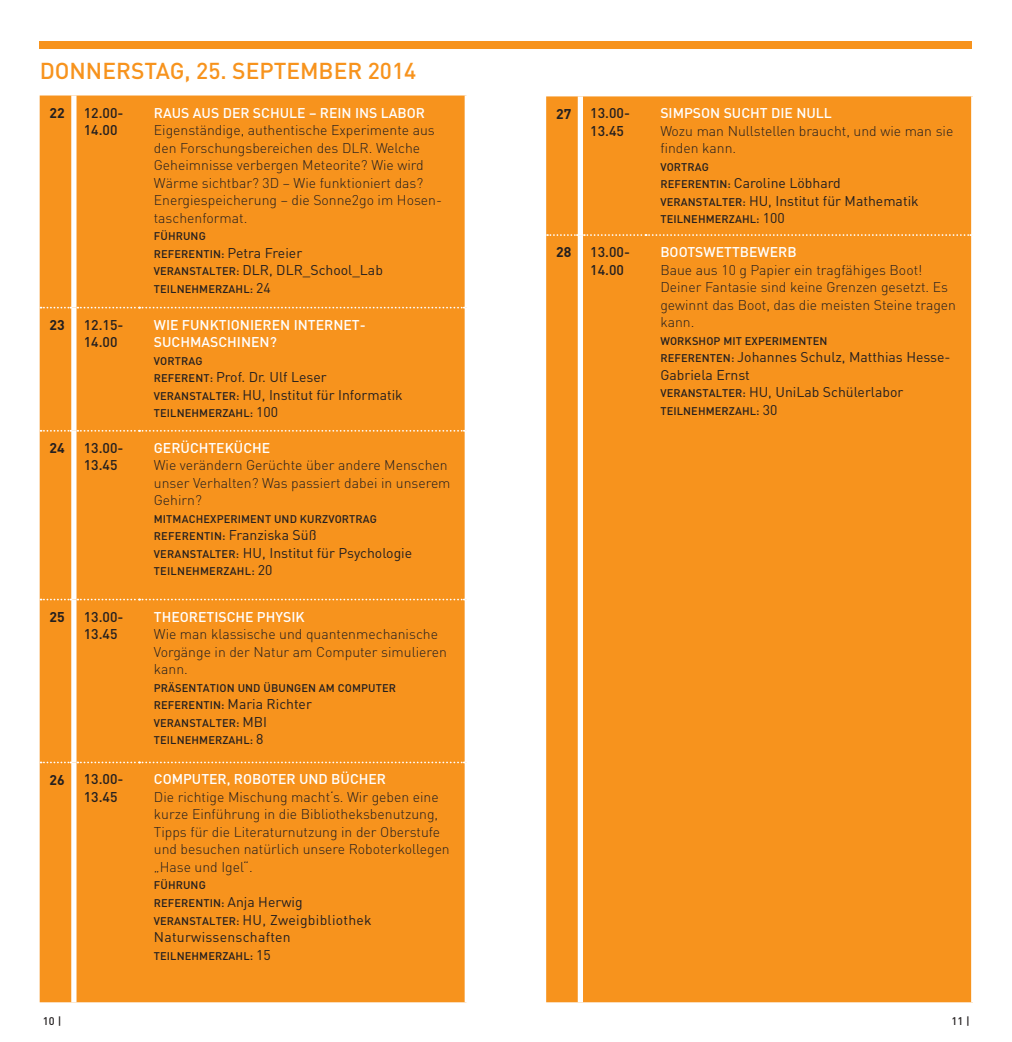
<style>
.page{position:relative;width:1012px;height:1042px;background:#fff}
.page>*{position:absolute;margin:0;border:0;box-sizing:border-box;transform-origin:0 0}
.t1{font:500 22.75px "DIN";color:#f7931d}
.t2{font:300 14px/17.5px "DIN";color:#231f20}
.t3{font:14px/17.5px "DIN";color:#231f20}
.t4{font:500 14px/17.5px "DIN";color:#fff}
.t5{font:500 14px/17.5px "DIN";color:#231f20}
.t6{font:14px/17.5px "DIN";letter-spacing:.02em;color:#231f20}
.t7{font:700 14px "DIN";color:#231f20}
.t8{font:500 11.03px/17.5px "DIN";letter-spacing:.01em;color:#231f20}
.s1{font-weight:400;font-size:14px}
.s2{font-weight:500;font-size:11.03px}
</style>
<div class="page">
<div style="left:40px;top:41px;width:932px;height:7px;background:#f7931d"></div>
<div style="left:40px;top:95px;width:425px;height:907px;background:#f7931d"></div>
<svg style="left:41px;top:307px;width:30px;height:1px"></svg>
<svg style="left:77px;top:307px;width:388px;height:1px"></svg>
<svg style="left:41px;top:430px;width:30px;height:2px"></svg>
<svg style="left:77px;top:430px;width:388px;height:2px"></svg>
<svg style="left:41px;top:599px;width:30px;height:1px"></svg>
<svg style="left:77px;top:599px;width:388px;height:1px"></svg>
<svg style="left:41px;top:761px;width:30px;height:2px"></svg>
<svg style="left:77px;top:761px;width:388px;height:2px"></svg>
<div style="left:71px;top:95px;width:6px;height:213px;background:#fff"></div>
<div style="left:71px;top:308px;width:6px;height:123px;background:#fff"></div>
<div style="left:71px;top:431px;width:6px;height:168px;background:#fff"></div>
<div style="left:71px;top:599px;width:6px;height:163px;background:#fff"></div>
<div style="left:71px;top:762px;width:6px;height:240px;background:#fff"></div>
<div style="left:546px;top:96px;width:425px;height:906px;background:#f7931d"></div>
<svg style="left:547px;top:234px;width:31px;height:2px"></svg>
<svg style="left:584px;top:234px;width:387px;height:2px"></svg>
<svg style="left:971px;top:96px;width:2px;height:139px"></svg>
<svg style="left:971px;top:235px;width:2px;height:767px"></svg>
<div style="left:578px;top:96px;width:5px;height:139px;background:#fff"></div>
<div style="left:578px;top:235px;width:5px;height:767px;background:#fff"></div>
<h1 class="t1" style="left:40px;top:56px;width:378px">DONNERSTAG, 25. SEPTEM BER 2014</h1>
<p class="t7" style="left:50px;top:103px;width:17px">22</p>
<p class="t5" style="left:84px;top:103px;width:41px">12.00-<br>14.00</p>
<p class="t4" style="left:154px;top:103px;width:273px">RAUS AUS DER SCHULE – REIN INS LABOR</p>
<p class="t2" style="left:154px;top:121px;width:290px">Eigenständige, authentische Experimente aus den Forschungsbereichen des DLR. Welche Geheimnisse verbergen Meteorite? Wie wird Wärme sichtbar? 3D – Wie funktioniert das?<br>Energiespeicherung – die Sonne2go im Hosen&shy;taschenformat.</p>
<p class="t8" style="left:154px;top:227px;width:150px">FÜHRUNG<br>REFERENTIN: <span class="s1">Petra Freier</span></p>
<p class="t3" style="left:154px;top:261px;width:231px"><span class="s2">VERANSTALTER:</span> DLR, DLR_School_Lab</p>
<p class="t8" style="left:154px;top:279px;width:118px">TEILNEHM ERZAHL: <span class="s1">24</span></p>
<p class="t7" style="left:50px;top:316px;width:17px">23</p>
<p class="t5" style="left:84px;top:315px;width:41px">12.15-<br>14.00</p>
<p class="t4" style="left:154px;top:315px;width:213px">WIE FUNKTIONIEREN I NTERNET-<br>SUCHMASCHINEN?</p>
<p class="t8" style="left:154px;top:351px;width:50px">VORT RAG</p>
<p class="t3" style="left:154px;top:368px;width:250px"><span class="s2">REFERENT:</span> Prof. Dr. Ulf Leser<br><span class="s2">VERANSTALTER:</span> HU, Institut für Informatik</p>
<p class="t8" style="left:154px;top:404px;width:126px">TEILNEHM ERZAHL: <span class="s1">100</span></p>
<p class="t7" style="left:50px;top:439px;width:17px">24</p>
<p class="t5" style="left:84px;top:438px;width:41px">13.00-<br>13.45</p>
<p class="t4" style="left:154px;top:438px;width:118px">GERÜCHTEKÜCHE</p>
<p class="t2" style="left:154px;top:456px;width:298px">Wie verändern Gerüchte über andere Menschen unser Verhalten? Was passiert dabei in unserem<br>Gehirn?</p>
<p class="t8" style="left:154px;top:510px;width:225px">MITMACHEXPERIM ENT UND KURZVORTRAG</p>
<p class="t3" style="left:154px;top:526px;width:260px"><span class="s2">REFERENTIN :</span> Franziska Süß<br><span class="s2">VERANSTALTER:</span> HU, Institut für Psychologie</p>
<p class="t8" style="left:154px;top:562px;width:120px">TEILNEHM ERZAHL: <span class="s1">20</span></p>
<p class="t7" style="left:50px;top:607px;width:17px">25</p>
<p class="t5" style="left:84px;top:607px;width:41px">13.00-<br>13.45</p>
<p class="t4" style="left:154px;top:607px;width:151px">THEORETISCHE PHYSIK</p>
<p class="t2" style="left:154px;top:625px;width:294px">Wie man klassische und quantenmechanische<br>Vorgänge in der Natur am Computer simulieren kann.</p>
<p class="t8" style="left:154px;top:678px;width:244px">PRÄSENTATION UND ÜBUNGEN AM COM PUTER</p>
<p class="t3" style="left:154px;top:695px;width:160px"><span class="s2">REFERENTIN:</span> Maria Richter</p>
<p class="t8" style="left:154px;top:713px;width:115px">VERANSTALTER: <span class="s1">MBI<br></span>TEILNEHM ERZAHL: <span class="s1">8</span></p>
<p class="t7" style="left:50px;top:770px;width:17px">26</p>
<p class="t5" style="left:84px;top:770px;width:41px">13.00-<br>13.45</p>
<p class="t4" style="left:154px;top:770px;width:234px">COM PUTER, ROBOTER UND BÜCHER</p>
<p class="t2" style="left:154px;top:788px;width:297px">Die richtige Mischung macht‘s. Wir geben eine kurze Einführung in die Bibliotheksbenutzung, Tipps für die Literaturnutzung in der Oberstufe und besuchen natürlich unsere Roboterkollegen „Hase und Igel“.</p>
<p class="t8" style="left:154px;top:876px;width:150px">FÜHRUNG<br>REFERENTIN: <span class="s1">Anja Herwig</span></p>
<p class="t6" style="left:154px;top:910px;width:219px"><span class="s2">VERANSTALTER:</span> HU, Zweigbibliothek<br>Naturwissenschaften</p>
<p class="t8" style="left:154px;top:946px;width:118px">TEILNEHM ERZAHL: <span class="s1">15</span></p>
<p class="t7" style="left:556px;top:104px;width:17px">27</p>
<p class="t5" style="left:590px;top:104px;width:41px">13.00-<br>13.45</p>
<p class="t4" style="left:660px;top:104px;width:164px">SIM PSON SUCHT DIE NULL</p>
<p class="t2" style="left:660px;top:122px;width:294px">Wozu man Nullstellen braucht, und wie man sie finden kann.</p>
<p class="t8" style="left:660px;top:158px;width:50px">VORT RAG</p>
<p class="t3" style="left:660px;top:174px;width:260px"><span class="s2">REFERENTIN:</span> Caroline Löbhard<br><span class="s2">VERANSTALTER:</span> HU, Institut für Mathematik</p>
<p class="t8" style="left:660px;top:210px;width:126px">TEILNEHM ERZAHL: <span class="s1">100</span></p>
<p class="t7" style="left:556px;top:243px;width:17px">28</p>
<p class="t5" style="left:590px;top:243px;width:41px">13.00-<br>14.00</p>
<p class="t4" style="left:660px;top:243px;width:138px">BOOTSWETTBEWERB</p>
<p class="t2" style="left:660px;top:261px;width:297px">Baue aus 10 g Papier ein tragfähiges Boot!<br>Deiner Fantasie sind keine Grenzen gesetzt. Es gewinnt das Boot, das die meisten Steine tragen kann.</p>
<p class="t8" style="left:660px;top:331px;width:169px">WORKSHOP M IT EXPERIM ENTEN</p>
<p class="t3" style="left:660px;top:348px;width:292px"><span class="s2">REFERENTEN:</span> Johannes Schulz, Matthias Hesse-<br>Gabriela Ernst<br><span class="s2">VERANSTALTER:</span> HU, UniLab Schülerlabor</p>
<p class="t8" style="left:660px;top:401px;width:118px">TEILNEHM ERZAHL: <span class="s1">30</span></p>
<p class="t8" style="left:43px;top:1011px;width:20px">10 |</p>
<p class="t8" style="left:951px;top:1011px;width:20px">11 |</p>
</div>
